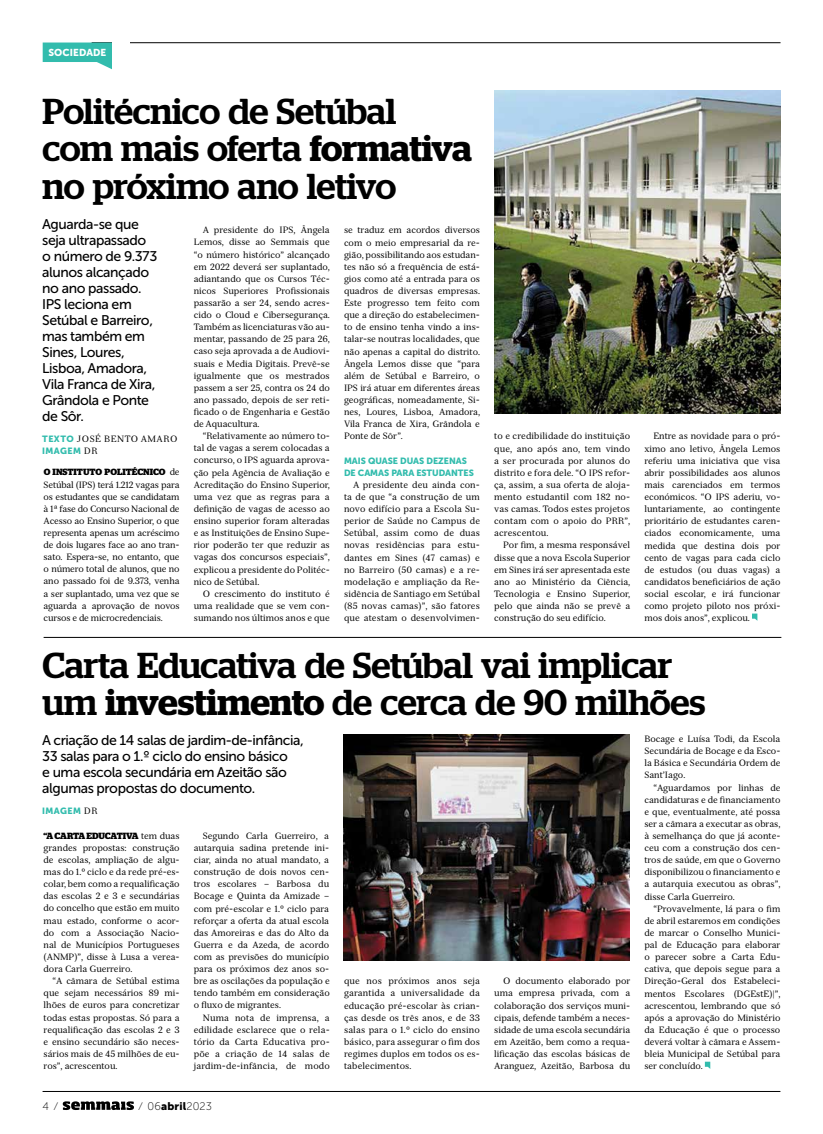
<style>
.page{position:relative;width:823px;height:1134px;background:#fff}
.page>*{position:absolute;margin:0;border:0;box-sizing:border-box;transform-origin:0 0}
.t1{font:500 36px/37px "Stag";letter-spacing:-.01em;color:#000}
.t2{font:14px/16px "Museo Sans Cyrl 500";letter-spacing:-.03em;color:#000}
.t3{font:11px "Museo Sans Cyrl 100";letter-spacing:.015em;color:#000}
.t4{font:10px "Museo Sans Cyrl 900";letter-spacing:.01em;color:#fff}
.t5{font:9px/12.1px "Serif 12 Beta";letter-spacing:-.005em;color:#000;text-align:justify}
.t6{font:9px/12.1px "Museo Sans Cyrl 900";letter-spacing:-.005em;color:#32bcad}
.t7{font:700 9px "Stag";color:#000}
.t8{font:9px "Serif 12 Beta";letter-spacing:.05em;color:#000}
.s1{font-weight:600}
.s2{font-family:"Museo Sans Cyrl 900";color:#32bcad}
.s3{font-family:"Serif 12 Beta";color:#000}
.s4{font-family:"Serif 12 Beta";font-weight:400}
.s5{font-family:"Museo Sans Cyrl 900"}
</style>
<div class="page">
<svg style="left:63px;top:1101px;width:71px;height:9px"></svg>
<hr style="left:43px;top:1091px;width:737px;height:1px;background:#000">
<svg style="left:752px;top:613px;width:5px;height:8px"></svg>
<svg style="left:704px;top:1062px;width:5px;height:6px"></svg>
<img style="left:494px;top:90px;width:286px;height:324px">
<img style="left:343px;top:735px;width:286px;height:225px">
<hr style="left:92px;top:43px;width:688px;height:1px;background:#000">
<svg style="left:43px;top:43px;width:69px;height:26px"></svg>
<div style="left:112px;top:42px;width:17px;height:27px;background:#fff"></div>
<hr style="left:44px;top:637px;width:736px;height:1px;background:#000">
<p class="t4" style="left:48px;top:47px;width:59px">SOCIEDADE</p>
<h1 class="t1" style="left:42px;top:93px;width:431px">Politécnico de Setúbal com mais oferta <span class="s1">formativa </span>no próximo ano letivo</h1>
<h2 class="t2" style="left:42px;top:216px;width:116px">Aguarda-se que seja ultrapassado o número de 9.373 alunos alcançado no ano passado.<br>IPS leciona em<br>Setúbal e Barreiro, mas também em<br>Sines, Loures,<br>Lisboa, Amadora,<br>Vila Franca de Xira,<br>Grândola e Ponte de Sôr.</h2>
<p class="t8" style="left:42px;top:433px;width:137px"><span class="s2">TEXTO</span> JOSÉ BENTO AMARO</p>
<p class="t6" style="left:42px;top:444px;width:57px">IMAGEM <span class="s3">DR</span></p>
<p class="t7" style="left:44px;top:467px;width:137px">O INSTITUTO POLITÉCNICO <span class="s4">de</span></p>
<p class="t5" style="left:44px;top:478px;width:137px">Setúbal (IPS) terá 1.212 vagas para os estudantes que se candidatam à 1ª fase do Concurso Nacional de Acesso ao Ensino Superior, o que representa apenas um acréscimo de dois lugares face ao ano tran&shy;sato. Espera-se, no entanto, que o número total de alunos, que no ano passado foi de 9.373, venha a ser suplantado, uma vez que se aguarda a aprovação de novos cursos e de microcredenciais.</p>
<p class="t5" style="left:194px;top:224px;width:137px;text-indent:9px">A presidente do IPS, Ângela Lemos, disse ao Semmais que “o número histórico” alcançado em 2022 deverá ser suplantado, adiantando que os Cursos Téc&shy;nicos Superiores Profissionais passarão a ser 24, sendo acres&shy;cido o Cloud e Cibersegurança.<br>Também as licenciaturas vão au&shy;mentar, passando de 25 para 26, caso seja aprovada a de Audiovi&shy;suais e Media Digitais. Prevê-se igualmente que os mestrados passem a ser 25, contra os 24 do ano passado, depois de ser reti&shy;ficado o de Engenharia e Gestão de Aquacultura.</p>
<p class="t5" style="left:194px;top:430px;width:137px;text-indent:9px">“Relativamente ao número to&shy;tal de vagas a serem colocadas a concurso, o IPS aguarda aprova&shy;ção pela Agência de Avaliação e Acreditação do Ensino Superior, uma vez que as regras para a definição de vagas de acesso ao ensino superior foram alteradas e as Instituições de Ensino Supe&shy;rior poderão ter que reduzir as vagas dos concursos especiais”, explicou a presidente do Politéc&shy;nico de Setúbal.</p>
<p class="t5" style="left:194px;top:587px;width:137px;text-indent:9px">O crescimento do instituto é uma realidade que se vem con&shy;sumando nos últimos anos e que</p>
<p class="t5" style="left:344px;top:224px;width:137px">se traduz em acordos diversos com o meio empresarial da re&shy;gião, possibilitando aos estudan&shy;tes não só a frequência de está&shy;gios como até a entrada para os quadros de diversas empresas.<br>Este progresso tem feito com que a direção do estabelecimen&shy;to de ensino tenha vindo a ins&shy;talar-se noutras localidades, que não apenas a capital do distrito.<br>Ângela Lemos disse que “para além de Setúbal e Barreiro, o IPS irá atuar em diferentes áreas geográficas, nomeadamente, Si&shy;nes, Loures, Lisboa, Amadora, Vila Franca de Xira, Grândola e Ponte de Sôr”.</p>
<p class="t6" style="left:344px;top:454px;width:131px">MAIS QUASE DUAS DEZENAS<br>DE CAMAS PARA ESTUDANTES</p>
<p class="t5" style="left:344px;top:479px;width:137px;text-indent:9px">A presidente deu ainda con&shy;ta de que “a construção de um novo edifício para a Escola Su&shy;perior de Saúde no Campus de Setúbal, assim como de duas novas residências para estu&shy;dantes em Sines (47 camas) e no Barreiro (50 camas) e a re&shy;modelação e ampliação da Re&shy;sidência de Santiago em Setúbal (85 novas camas)”, são fatores que atestam o desenvolvimen-</p>
<p class="t5" style="left:494px;top:430px;width:137px">to e credibilidade do instituição que, ano após ano, tem vindo a ser procurada por alunos do distrito e fora dele. “O IPS refor&shy;ça, assim, a sua oferta de aloja&shy;mento estudantil com 182 no&shy;vas camas. Todos estes projetos contam com o apoio do PRR”, acrescentou.</p>
<p class="t5" style="left:494px;top:539px;width:137px;text-indent:9px">Por fim, a mesma responsável disse que a nova Escola Superior em Sines irá ser apresentada este ano ao Ministério da Ciência, Tecnologia e Ensino Superior, pelo que ainda não se prevê a construção do seu edifício.</p>
<p class="t5" style="left:644px;top:430px;width:137px;text-indent:9px">Entre as novidade para o pró&shy;ximo ano letivo, Ângela Lemos referiu uma iniciativa que visa abrir possibilidades aos alunos mais carenciados em termos económicos. “O IPS aderiu, vo&shy;luntariamente, ao contingente prioritário de estudantes caren&shy;ciados economicamente, uma medida que destina dois por cento de vagas para cada ciclo de estudos (ou duas vagas) a candidatos beneficiários de ação social escolar, e irá funcionar como projeto piloto nos próxi&shy;mos dois anos”, explicou.</p>
<h1 class="t1" style="left:42px;top:647px;width:664px">Carta Educativa de Setúbal vai implicar um <span class="s1">investimento</span> de cerca de 90 milhões</h1>
<h2 class="t2" style="left:42px;top:732px;width:263px">A criação de 14 salas de jardim-de-infância, 33 salas para o 1.º ciclo do ensino básico<br>e uma escola secundária em Azeitão são algumas propostas do documento.</h2>
<p class="t6" style="left:42px;top:804px;width:57px">IMAGEM <span class="s3">DR</span></p>
<p class="t7" style="left:44px;top:830px;width:137px">“A CARTA EDUCATIVA <span class="s4">tem duas</span></p>
<p class="t5" style="left:44px;top:842px;width:137px">grandes propostas: construção de escolas, ampliação de algu&shy;mas do 1.º ciclo e da rede pré-es&shy;colar, bem como a requalificação das escolas 2 e 3 e secundárias do concelho que estão em muito mau estado, conforme o acor&shy;do com a Associação Nacio&shy;nal de Municípios Portugueses (ANMP)”, disse à Lusa a verea&shy;dora Carla Guerreiro.</p>
<p class="t5" style="left:44px;top:975px;width:137px;text-indent:9px">“A câmara de Setúbal estima que sejam necessários 89 mi&shy;lhões de euros para concretizar todas estas propostas. Só para a requalificação das escolas 2 e 3 e ensino secundário são neces&shy;sários mais de 45 milhões de eu&shy;ros”, acrescentou.</p>
<p class="t5" style="left:194px;top:830px;width:137px;text-indent:9px">Segundo Carla Guerreiro, a autarquia sadina pretende ini&shy;ciar, ainda no atual mandato, a construção de dois novos cen&shy;tros escolares – Barbosa du Bocage e Quinta da Amizade – com pré-escolar e 1.º ciclo para reforçar a oferta da atual escola das Amoreiras e das do Alto da Guerra e da Azeda, de acordo com as previsões do município para os próximos dez anos so&shy;bre as oscilações da população e tendo também em consideração o fluxo de migrantes.</p>
<p class="t5" style="left:194px;top:1011px;width:137px;text-indent:9px">Numa nota de imprensa, a edilidade esclarece que o rela&shy;tório da Carta Educativa pro&shy;põe a criação de 14 salas de jardim-de-infância, de modo</p>
<p class="t3" style="left:43px;top:1100px;width:16px">4 ⁄</p>
<p class="t3" style="left:140px;top:1100px;width:73px">⁄ 06<span class="s5">abril</span>2023</p>
<p class="t5" style="left:344px;top:975px;width:137px">que nos próximos anos seja garantida a universalidade da educação pré-escolar às crian&shy;ças desde os três anos, e de 33 salas para o 1.º ciclo do ensino básico, para assegurar o fim dos regimes duplos em todos os es&shy;tabelecimentos.</p>
<p class="t5" style="left:494px;top:975px;width:137px;text-indent:9px">O documento elaborado por uma empresa privada, com a colaboração dos serviços muni&shy;cipais, defende também a neces&shy;sidade de uma escola secundária em Azeitão, bem como a requa&shy;lificação das escolas básicas de Aranguez, Azeitão, Barbosa du</p>
<p class="t5" style="left:644px;top:733px;width:137px">Bocage e Luísa Todi, da Escola Secundária de Bocage e da Esco&shy;la Básica e Secundária Ordem de Sant’Iago.</p>
<p class="t5" style="left:644px;top:781px;width:137px;text-indent:9px">“Aguardamos por linhas de candidaturas e de financiamento e que, eventualmente, até possa ser a câmara a executar as obras, à semelhança do que já aconte&shy;ceu com a construção dos cen&shy;tros de saúde, em que o Governo disponibilizou o financiamento e a autarquia executou as obras”, disse Carla Guerreiro.</p>
<p class="t5" style="left:644px;top:902px;width:137px;text-indent:9px">“Provavelmente, lá para o fim de abril estaremos em condições de marcar o Conselho Munici&shy;pal de Educação para elaborar o parecer sobre a Carta Edu&shy;cativa, que depois segue para a Direção-Geral dos Estabeleci&shy;mentos Escolares (DGEstE)|”, acrescentou, lembrando que só após a aprovação do Ministério da Educação é que o processo deverá voltar à câmara e Assem&shy;bleia Municipal de Setúbal para ser concluído.</p>
</div>
